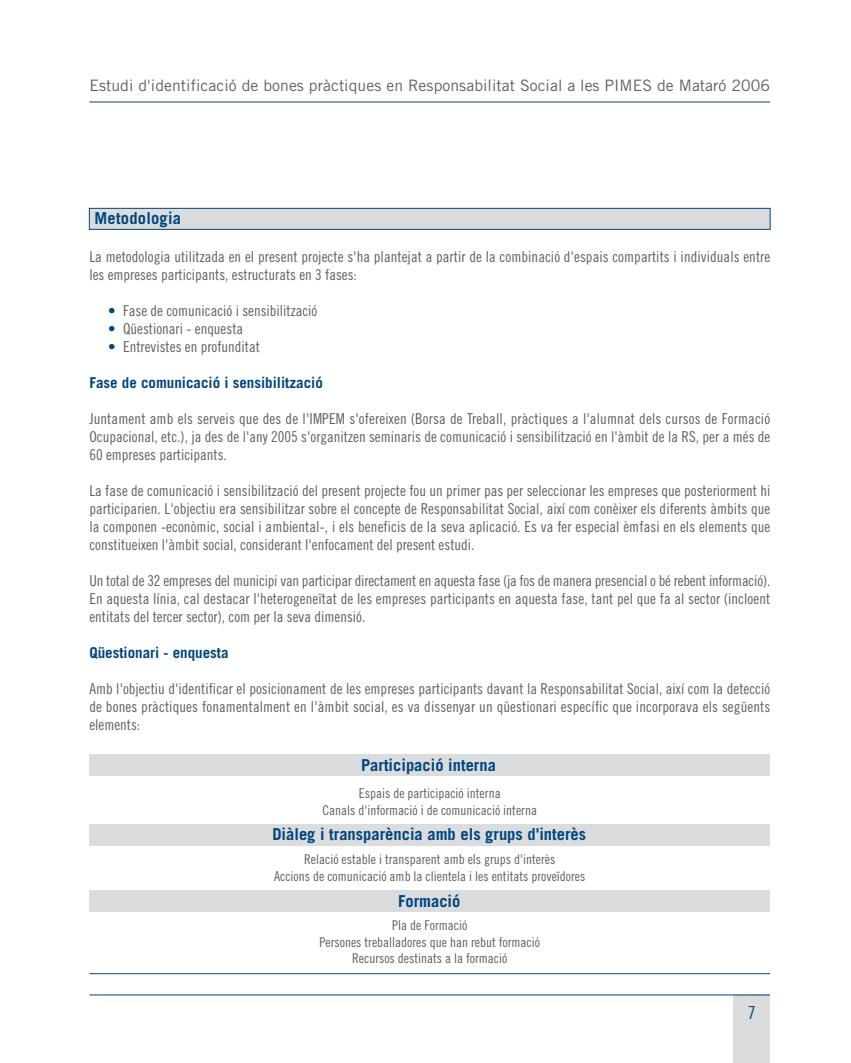
<style>
.page{position:relative;width:851px;height:1063px;background:#fff}
.page>*{position:absolute;margin:0;border:0;box-sizing:border-box;transform-origin:0 0}
.t1{font:18px "Trade Gothic Cond Eighteen";color:#00467e}
.t2{font:700 16.5px "Trade Gothic";color:#00467e}
.t3{font:15.75px "Trade Gothic";letter-spacing:.005em;color:#5f5f62}
.t4{font:15px/18px "Trade Gothic Cond Eighteen";color:#5f5f62;text-align:justify}
.t5{font:700 15px "Trade Gothic";color:#00467e}
.t6{font:13.5px/16.5px "Trade Gothic Cond Eighteen";color:#5f5f62;text-align:center}
.s1{color:#00467e}
</style>
<div class="page">
<hr style="left:89px;top:102px;width:681px;height:1px;background:#00467e">
<div style="left:733px;top:995px;width:37px;height:68px;background:#dbdcde"></div>
<hr style="left:89px;top:995px;width:681px;height:1px;background:#00467e">
<div style="left:89px;top:208px;width:681px;height:22px;background:#dbdcde;border:1px solid #00467e"></div>
<div style="left:89px;top:755px;width:681px;height:21px;background:#dbdcde"></div>
<div style="left:89px;top:825px;width:681px;height:21px;background:#dbdcde"></div>
<div style="left:89px;top:891px;width:681px;height:21px;background:#dbdcde"></div>
<hr style="left:89px;top:973px;width:681px;height:1px;background:#00467e">
<p class="t3" style="left:89px;top:80px;width:682px">Estudi d'identificació de bones pràctiques en Responsabilitat Social a les PIMES de Mataró 2006</p>
<p class="t2" style="left:95px;top:212px;width:88px">Metodologia</p>
<p class="t4" style="left:89px;top:249px;width:682px">La metodologia utilitzada en el present projecte s'ha plantejat a partir de la combinació d'espais compartits i individuals entre les empreses participants, estructurats en 3 fases:</p>
<p class="t4" style="left:108px;top:303px;width:211px"><span class="s1">•</span> Fase de comunicació i sensibilització</p>
<p class="t4" style="left:108px;top:321px;width:136px"><span class="s1">•</span> Qüestionari - enquesta</p>
<p class="t4" style="left:108px;top:339px;width:153px"><span class="s1">•</span> Entrevistes en profunditat</p>
<p class="t5" style="left:89px;top:377px;width:235px">Fase de comunicació i sensibilització</p>
<p class="t4" style="left:89px;top:411px;width:682px">Juntament amb els serveis que des de l'IMPEM s'ofereixen (Borsa de Treball, pràctiques a l'alumnat dels cursos de Formació Ocupacional, etc.), ja des de l'any 2005 s'organitzen seminaris de comunicació i sensibilització en l'àmbit de la RS, per a més de 60 empreses participants.</p>
<p class="t4" style="left:89px;top:483px;width:682px">La fase de comunicació i sensibilització del present projecte fou un primer pas per seleccionar les empreses que posteriorment hi participarien. L'objectiu era sensibilitzar sobre el concepte de Responsabilitat Social, així com conèixer els diferents àmbits que la componen -econòmic, social i ambiental-, i els beneficis de la seva aplicació. Es va fer especial èmfasi en els elements que constitueixen l'àmbit social, considerant l'enfocament del present estudi.</p>
<p class="t4" style="left:89px;top:573px;width:682px">Un total de 32 empreses del municipi van participar directament en aquesta fase (ja fos de manera presencial o bé rebent informació).<br>En aquesta línia, cal destacar l'heterogeneïtat de les empreses participants en aquesta fase, tant pel que fa al sector (incloent entitats del tercer sector), com per la seva dimensió.</p>
<p class="t5" style="left:89px;top:647px;width:141px">Qüestionari - enquesta</p>
<p class="t4" style="left:89px;top:681px;width:682px">Amb l'objectiu d'identificar el posicionament de les empreses participants davant la Responsabilitat Social, així com la detecció de bones pràctiques fonamentalment en l'àmbit social, es va dissenyar un qüestionari específic que incorporava els següents elements:</p>
<p class="t2" style="left:361px;top:759px;width:136px">Participació interna</p>
<p class="t6" style="left:322px;top:786px;width:216px">Espais de participació interna<br>Canals d'informació i de comunicació interna</p>
<p class="t6" style="left:274px;top:852px;width:313px">Relació estable i transparent amb els grups d'interès<br>Accions de comunicació amb la clientela i les entitats proveïdores</p>
<p class="t6" style="left:319px;top:918px;width:222px">Pla de Formació<br>Persones treballadores que han rebut formació<br>Recursos destinats a la formació</p>
<p class="t2" style="left:272px;top:829px;width:315px">Diàleg i transparència amb els grups d'interès</p>
<p class="t2" style="left:398px;top:895px;width:64px">Formació</p>
<p class="t1" style="left:747px;top:1006px;width:9px">7</p>
</div>
